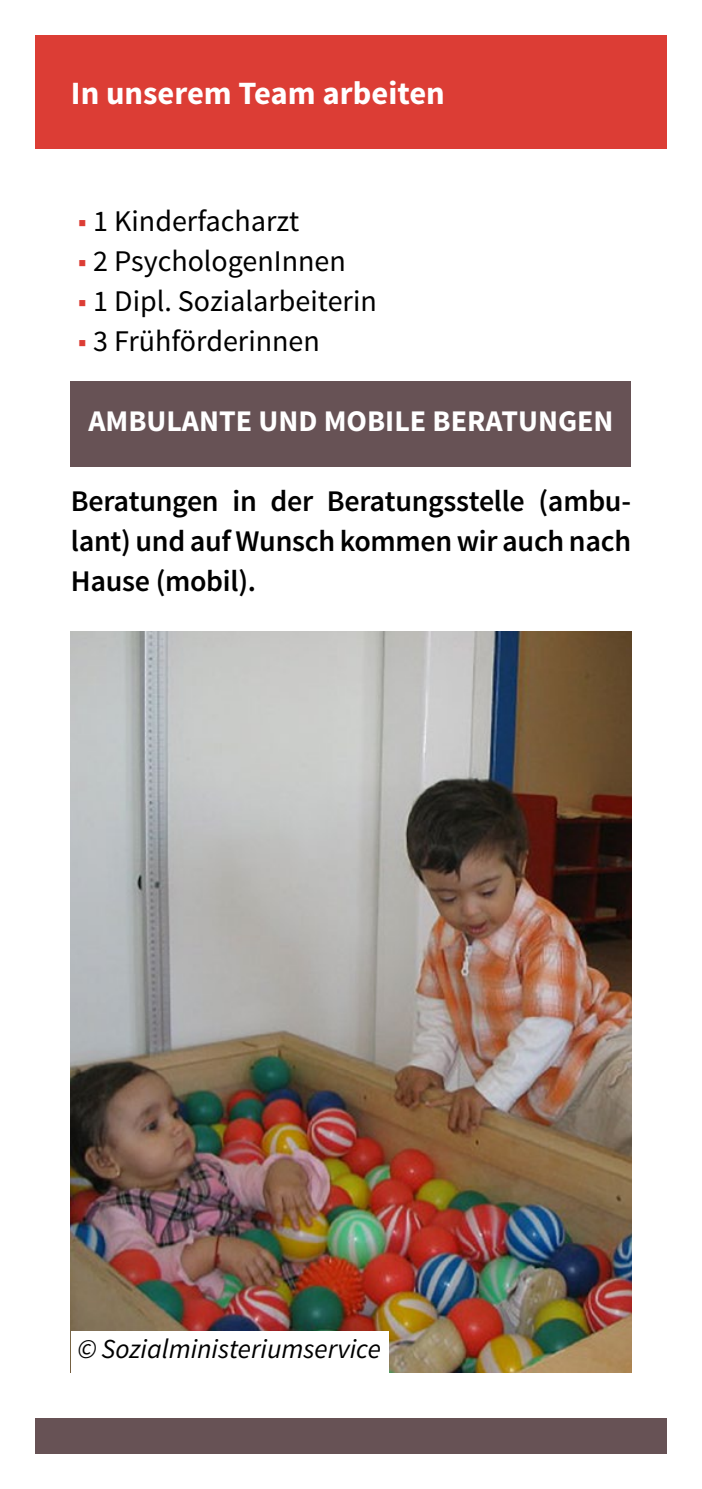
<style>
.page{position:relative;width:702px;height:1489px;background:#fff}
.page>*{position:absolute;margin:0;border:0;box-sizing:border-box;transform-origin:0 0}
.Kopfzeile_bei_100{font:700 32.5px "Source Sans Pro";color:#fff}
.Fließtext{font:600 30px/40px "Source Sans Pro";letter-spacing:-.01em;color:#000;text-align:justify}
.t1{font:30px "Source Sans Pro";color:#000}
.Adresse_hinterlegt{font:700 30px "Source Sans Pro";color:#fff}
.t2{font:italic 27.5px "Source Sans Pro";color:#000}
.s1{color:#dc3d35}
</style>
<div class="page">
<div style="left:35px;top:1417px;width:631px;height:36px;background:#675255"></div>
<div style="left:35px;top:35px;width:631px;height:114px;background:#dc3d35"></div>
<div style="left:71px;top:381px;width:560px;height:85px;background:#675255"></div>
<img style="left:71px;top:631px;width:560px;height:740px">
<div style="left:71px;top:1330px;width:317px;height:42px;background:#fff"></div>
<h1 class="Kopfzeile_bei_100" style="left:71px;top:73px;width:375px">In unserem Team arbeiten</h1>
<p class="t1" style="left:78px;top:202px;width:223px"><span class="s1">■</span> 1 Kinderfacharzt</p>
<p class="t1" style="left:78px;top:242px;width:269px"><span class="s1">■</span> 2 PsychologenInnen</p>
<p class="t1" style="left:78px;top:282px;width:300px"><span class="s1">■</span> 1 Dipl. Sozialarbeiterin</p>
<p class="t1" style="left:78px;top:322px;width:243px"><span class="s1">■</span> 3 Frühförderinnen</p>
<p class="Adresse_hinterlegt" style="left:88px;top:402px;width:526px">AMBULANTE UND MOBILE BERATUNGEN</p>
<p class="Fließtext" style="left:71px;top:482px;width:561px">Beratungen in der Beratungsstelle (ambu&shy;lant) und auf Wunsch kommen wir auch nach Hause (mobil).</p>
<p class="t2" style="left:78px;top:1332px;width:304px">© Sozialministeriumservice</p>
</div>
